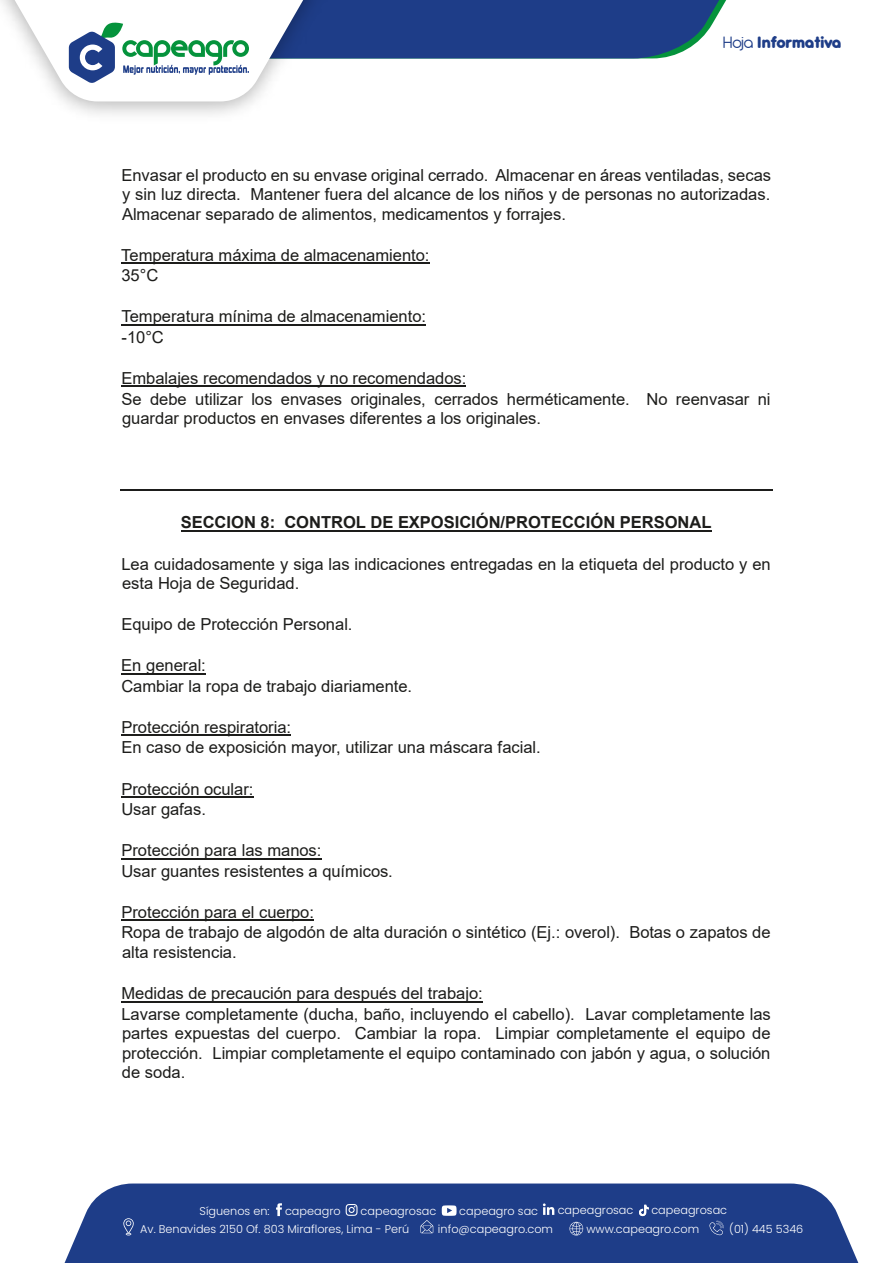
<style>
.page{position:relative;width:893px;height:1263px;background:#fff}
.page>*{position:absolute;margin:0;border:0;box-sizing:border-box;transform-origin:0 0}
.t1{font:800 18px "Antipasto Pro";letter-spacing:-.025em;color:#1e3d88}
.t2{font:16.5px/20.5px "Arial";color:#1d1d1b}
.t3{font:700 16.5px "Arial";letter-spacing:-.005em;color:#1d1d1b}
.t4{font:300 11.25px "Poppins";color:#fff}
.s1{font-weight:400}
</style>
<div class="page">
<hr style="left:121px;top:263px;width:309px;height:1px;background:#1d1d1b">
<hr style="left:121px;top:324px;width:305px;height:1px;background:#1d1d1b">
<hr style="left:121px;top:386px;width:345px;height:1px;background:#1d1d1b">
<hr style="left:181px;top:530px;width:530px;height:2px;background:#1d1d1b">
<hr style="left:121px;top:673px;width:85px;height:1px;background:#1d1d1b">
<hr style="left:121px;top:735px;width:170px;height:1px;background:#1d1d1b">
<hr style="left:121px;top:796px;width:133px;height:1px;background:#1d1d1b">
<hr style="left:121px;top:858px;width:201px;height:1px;background:#1d1d1b">
<hr style="left:121px;top:920px;width:193px;height:1px;background:#1d1d1b">
<hr style="left:121px;top:1001px;width:362px;height:1px;background:#1d1d1b">
<hr style="left:120px;top:490px;width:653px;height:1px;background:#1d1d1b">
<div style="left:65px;top:1183px;width:793px;height:80px;background:#1e3d88"></div>
<svg style="left:569px;top:1222px;width:14px;height:13px"></svg>
<svg style="left:709px;top:1221px;width:15px;height:14px"></svg>
<svg style="left:123px;top:1218px;width:11px;height:17px"></svg>
<svg style="left:420px;top:1220px;width:13px;height:13px"></svg>
<svg style="left:276px;top:1203px;width:6px;height:13px"></svg>
<svg style="left:346px;top:1204px;width:12px;height:12px"></svg>
<svg style="left:543px;top:1203px;width:11px;height:12px"></svg>
<svg style="left:639px;top:1205px;width:10px;height:11px"></svg>
<svg style="left:442px;top:1205px;width:15px;height:11px"></svg>
<svg style="left:0;top:0;width:726px;height:101px"></svg>
<p class="t1" style="left:722px;top:31px;width:121px"><span class="s1">Hoja</span> Informativa</p>
<p class="t2" style="left:121px;top:165px;width:651px;line-height:19.6px;text-align:justify">Envasar el producto en su envase original cerrado. Almacenar en áreas ventiladas, secas y sin luz directa. Mantener fuera del alcance de los niños y de personas no autorizadas.<br>Almacenar separado de alimentos, medicamentos y forrajes.</p>
<p class="t2" style="left:121px;top:245px;width:310px">Temperatura máxima de almacenamiento:<br>35°C</p>
<p class="t2" style="left:121px;top:306px;width:306px">Temperatura mínima de almacenamiento: -10°C</p>
<p class="t2" style="left:121px;top:368px;width:651px;line-height:20.1px">Embalajes recomendados y no recomendados:<br>Se debe utilizar los envases originales, cerrados herméticamente. No reenvasar ni guardar productos en envases diferentes a los originales.</p>
<p class="t3" style="left:181px;top:511px;width:532px">SECCION 8: CONTROL DE EXPOSICIÓN/PROTECCIÓN PERSONAL</p>
<p class="t2" style="left:121px;top:554px;width:651px;line-height:19.6px">Lea cuidadosamente y siga las indicaciones entregadas en la etiqueta del producto y en esta Hoja de Seguridad.</p>
<p class="t2" style="left:121px;top:614px;width:233px">Equipo de Protección Personal.</p>
<p class="t2" style="left:121px;top:655px;width:292px">En general:<br>Cambiar la ropa de trabajo diariamente.</p>
<p class="t2" style="left:121px;top:717px;width:421px">Protección respiratoria:<br>En caso de exposición mayor, utilizar una máscara facial.</p>
<p class="t2" style="left:121px;top:778px;width:134px">Protección ocular:<br>Usar gafas.</p>
<p class="t2" style="left:121px;top:840px;width:273px">Protección para las manos:<br>Usar guantes resistentes a químicos.</p>
<p class="t2" style="left:121px;top:902px;width:651px;line-height:20.1px">Protección para el cuerpo:<br>Ropa de trabajo de algodón de alta duración o sintético (Ej.: overol). Botas o zapatos de alta resistencia.</p>
<p class="t2" style="left:121px;top:983px;width:651px;line-height:19.8px">Medidas de precaución para después del trabajo:<br>Lavarse completamente (ducha, baño, incluyendo el cabello). Lavar completamente las partes expuestas del cuerpo. Cambiar la ropa. Limpiar completamente el equipo de protección. Limpiar completamente el equipo contaminado con jabón y agua, o solución de soda.</p>
<p class="t4" style="left:200px;top:1204px;width:72px">Síguenos en:</p>
<p class="t4" style="left:285px;top:1204px;width:57px">capeagro</p>
<p class="t4" style="left:361px;top:1204px;width:77px">capeagrosac</p>
<p class="t4" style="left:459px;top:1204px;width:80px">capeagro sac</p>
<p class="t4" style="left:558px;top:1204px;width:77px">capeagrosac</p>
<p class="t4" style="left:651px;top:1204px;width:77px">capeagrosac</p>
<p class="t4" style="left:140px;top:1222px;width:271px">Av. Benavides 2150 Of. 803 Miraflores, Lima - Perú</p>
<p class="t4" style="left:438px;top:1222px;width:117px">info@capeagro.com</p>
<p class="t4" style="left:586px;top:1222px;width:114px">www.capeagro.com</p>
<p class="t4" style="left:729px;top:1222px;width:76px">(01) 445 5346</p>
</div>
